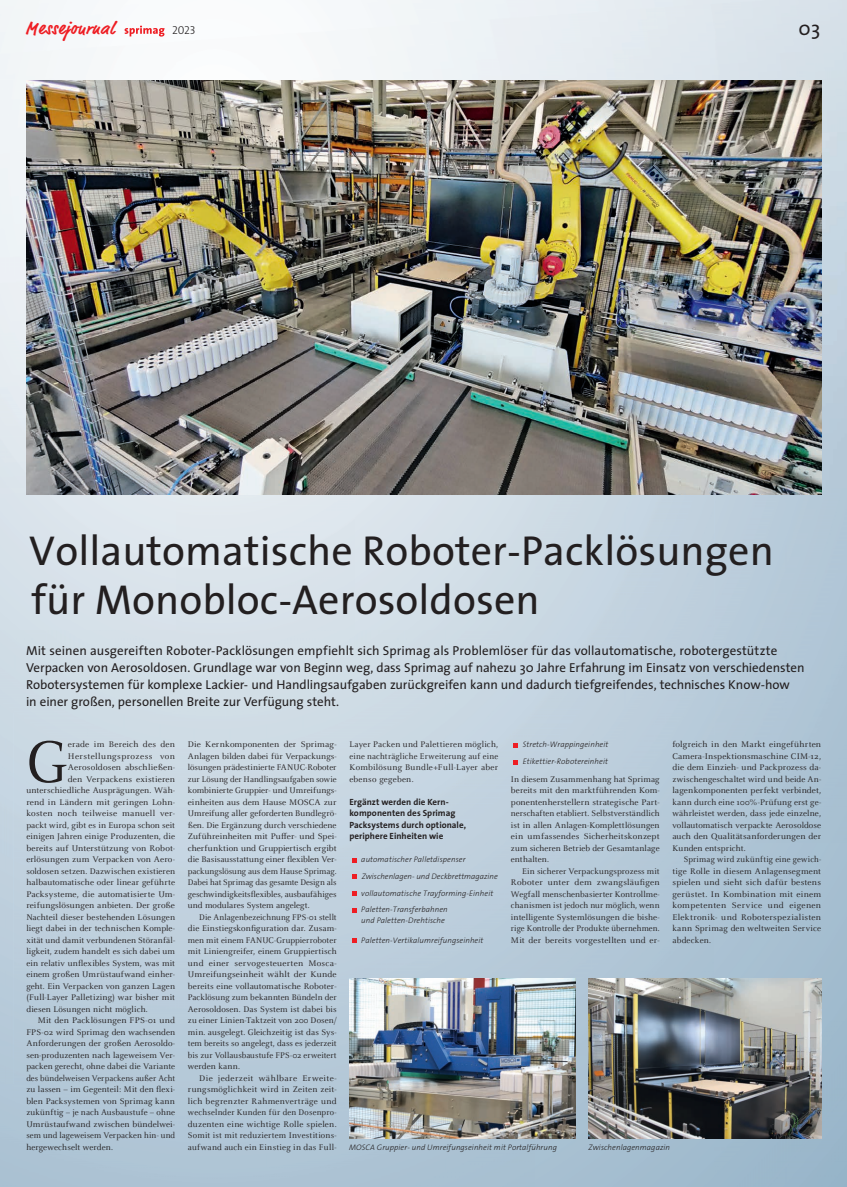
<style>
.page{position:relative;width:847px;height:1187px;background:#fff}
.page>*{position:absolute;margin:0;border:0;box-sizing:border-box;transform-origin:0 0}
.t1{font:64.3px "Celeste OT";color:#231f20}
.t2{font:42px/49.7px "The Sans";color:#231f20}
.t3{font:20px "The Sans";color:#231f20}
.t4{font:700 18px "Market Pro";letter-spacing:.04em;color:#ee1d23}
.t5{font:13px/17px "The Sans";color:#231f20}
.t6{font:11.5px "The Sans Light Caps";color:#231f20}
.t7{font:9px/11.5px "Celeste OT";letter-spacing:.01em;color:#231f20;text-align:justify}
.t8{font:9px/11.5px "Celeste OT";letter-spacing:.01em;color:#231f20;text-align:justify;scale:.96 1}
.t9{font:9px/11.5px "Celeste OT";letter-spacing:.01em;color:#231f20;text-align:justify;scale:.95 1}
.t10{font:700 9px/11.5px "The Sans";letter-spacing:.005em;color:#231f20}
.t11{font:9px "Celeste OT";letter-spacing:.045em;color:#231f20}
.t12{font:italic 300 8px/16.7px "The Sans";letter-spacing:.01em;color:#231f20}
</style>
<div class="page">
<img style="left:0;top:1055px;width:714px;height:132px">
<img style="left:714px;top:0;width:132px;height:1187px">
<img style="left:13px;top:771px;width:701px;height:284px">
<img style="left:0;top:0;width:714px;height:771px">
<svg style="left:352px;top:858px;width:4px;height:4px"></svg>
<svg style="left:352px;top:874px;width:4px;height:5px"></svg>
<svg style="left:352px;top:891px;width:4px;height:4px"></svg>
<svg style="left:352px;top:908px;width:4px;height:4px"></svg>
<svg style="left:352px;top:938px;width:4px;height:4px"></svg>
<svg style="left:513px;top:743px;width:5px;height:4px"></svg>
<svg style="left:513px;top:760px;width:5px;height:4px"></svg>
<img style="left:349px;top:978px;width:226px;height:160px">
<img style="left:588px;top:978px;width:233px;height:160px">
<img style="left:0;top:713px;width:13px;height:370px">
<img style="left:26px;top:80px;width:795px;height:414px">
<svg style="left:124px;top:26px;width:40px;height:11px"></svg>
<h3 class="t4" style="left:26px;top:16px;width:90px">Messejournal</h3>
<p class="t6" style="left:172px;top:21px;width:25px">2023</p>
<h3 class="t3" style="left:798px;top:12px;width:23px">03</h3>
<h2 class="t2" style="left:29px;top:524px;width:746px">Vollautomatische Roboter-Packlösungen für Monobloc-Aerosoldosen</h2>
<p class="t5" style="left:26px;top:641px;width:779px">Mit seinen ausgereiften Roboter-Packlösungen empfiehlt sich Sprimag als Problemlöser für das vollautomatische, robotergestützte Verpacken von Aerosoldosen. Grundlage war von Beginn weg, dass Sprimag auf nahezu 30 Jahre Erfahrung im Einsatz von verschiedensten Robotersystemen für komplexe Lackier- und Handlingsaufgaben zurückgreifen kann und dadurch tiefgreifendes, technisches Know-how<br>in einer großen, personellen Breite zur Verfügung steht.</p>
<h1 class="t1" style="left:26px;top:726px;width:42px">G</h1>
<p class="t7" style="left:68px;top:739px;width:109px">erade im Bereich des den</p>
<p class="t7" style="left:188px;top:739px;width:150px">Die Kernkomponenten der Sprimag-Anlagen bilden dabei für Verpackungs&shy;lösungen prädestinierte FANUC-Roboter zur Lösung der Handlingsaufgaben sowie kombinierte Gruppier- und Umreifungs&shy;einheiten aus dem Hause MOSCA zur Umreifung aller geforderten Bundlegrö&shy;ßen. Die Ergänzung durch verschiedene Zuführeinheiten mit Puffer- und Spei&shy;cherfunktion und Gruppiertisch ergibt die Basisausstattung einer flexiblen Ver&shy;packungslösung aus dem Hause Sprimag.<br>Dabei hat Sprimag das gesamte Design als geschwindigkeitsflexibles, ausbaufähiges und modulares System angelegt.</p>
<p class="t8" style="left:188px;top:911px;width:157px;text-indent:11px">Die Anlagenbezeichnung FPS-01 stellt die Einstiegskonfiguration dar. Zusam&shy;men mit einem FANUC-Gruppierroboter mit Liniengreifer, einem Gruppiertisch und einer servogesteuerten Mosca-Umreifungseinheit wählt der Kunde bereits eine vollautomatische Roboter-Packlösung zum bekannten Bündeln der Aerosoldosen. Das System ist dabei bis zu einer Linien-Taktzeit von 200 Dosen/ min. ausgelegt. Gleichzeitig ist das Sys&shy;tem bereits so angelegt, dass es jederzeit bis zur Vollausbaustufe FPS-02 erweitert werden kann.</p>
<p class="t7" style="left:188px;top:1072px;width:150px;text-indent:11px">Die jederzeit wählbare Erweite&shy;rungsmöglichkeit wird in Zeiten zeit&shy;lich begrenzter Rahmenverträge und wechselnder Kunden für den Dosenpro&shy;duzenten eine wichtige Rolle spielen.<br>Somit ist mit reduziertem Investitions&shy;aufwand auch ein Einstieg in das Full-</p>
<p class="t7" style="left:349px;top:739px;width:150px">Layer Packen und Palettieren möglich, eine nachträgliche Erweiterung auf eine Kombilösung Bundle+Full-Layer aber ebenso gegeben.</p>
<p class="t10" style="left:349px;top:795px;width:118px">Ergänzt werden die Kern&shy;komponenten des Sprimag<br>Packsystems durch optionale, periphere Einheiten wie</p>
<p class="t12" style="left:361px;top:851px;width:138px">automatischer Palletdispenser Zwischenlagen- und Deckbrettmagazine vollautomatische Trayforming-Einheit Paletten-Transferbahnen</p>
<p class="t12" style="left:361px;top:912px;width:85px">und Paletten-Drehtische</p>
<p class="t12" style="left:361px;top:931px;width:124px">Paletten-Vertikalumreifungseinheit</p>
<p class="t7" style="left:672px;top:739px;width:150px">folgreich in den Markt eingeführten Camera-Inspektionsmaschine CIM-12, die dem Einzieh- und Packprozess da&shy;zwischengeschaltet wird und beide An&shy;lagenkomponenten perfekt verbindet, kann durch eine 100%-Prüfung erst ge&shy;währleistet werden, dass jede einzelne, vollautomatisch verpackte Aerosoldose auch den Qualitätsanforderungen der Kunden entspricht.</p>
<p class="t9" style="left:672px;top:854px;width:158px;text-indent:11px">Sprimag wird zukünftig eine gewich&shy;tige Rolle in diesem Anlagensegment spielen und sieht sich dafür bestens gerüstet. In Kombination mit einem kompetenten Service und eigenen Elektronik- und Roboterspezialisten kann Sprimag den weltweiten Service abdecken.</p>
<p class="t12" style="left:522px;top:735px;width:87px;line-height:17.2px">Stretch-Wrappingeinheit<br>Etikettier-Robotereinheit</p>
<p class="t7" style="left:511px;top:773px;width:150px">In diesem Zusammenhang hat Sprimag bereits mit den marktführenden Kom&shy;ponentenherstellern strategische Part&shy;nerschaften etabliert. Selbstverständlich ist in allen Anlagen-Komplettlösungen ein umfassendes Sicher heitskonzept zum sicheren Betrieb der Gesamtanlage enthalten.</p>
<p class="t7" style="left:511px;top:865px;width:150px;text-indent:11px">Ein sicherer Verpackungsprozess mit Roboter unter dem zwangsläufigen Wegfall menschenbasierter Kontrollme&shy;chanismen ist jedoch nur möglich, wenn intelligente Systemlösungen die bishe&shy;rige Kontrolle der Produkte übernehmen.<br>Mit der bereits vorgestellten und er-</p>
<p class="t11" style="left:68px;top:751px;width:109px">Herstellungsprozess von</p>
<p class="t7" style="left:68px;top:762px;width:109px">Aerosoldosen abschließen-</p>
<p class="t7" style="left:68px;top:773px;width:109px">den Verpackens existieren</p>
<p class="t7" style="left:26px;top:785px;width:150px">unterschiedliche Ausprägungen. Wäh-</p>
<p class="t7" style="left:26px;top:796px;width:150px">rend in Ländern mit geringen Lohn-</p>
<p class="t7" style="left:26px;top:808px;width:150px">kosten noch teilweise manuell ver -</p>
<p class="t7" style="left:26px;top:819px;width:150px">packt wird, gibt es in Europa schon seit</p>
<p class="t7" style="left:26px;top:831px;width:150px">einigen Jahren einige Produzenten, die</p>
<p class="t7" style="left:26px;top:842px;width:150px">bereits auf Unterstützung von Robot-</p>
<p class="t7" style="left:26px;top:854px;width:150px">erlösungen zum Verpacken von Aero-</p>
<p class="t7" style="left:26px;top:865px;width:150px">soldosen setzen. Dazwischen existieren</p>
<p class="t7" style="left:26px;top:877px;width:150px">halbautomatische oder linear geführte</p>
<p class="t7" style="left:26px;top:888px;width:150px">Packsysteme, die automatisierte Um-</p>
<p class="t7" style="left:26px;top:900px;width:150px">reifungslösungen anbieten. Der große</p>
<p class="t7" style="left:26px;top:911px;width:150px">Nachteil dieser bestehenden Lösungen</p>
<p class="t7" style="left:26px;top:923px;width:150px">liegt dabei in der technischen Komple-</p>
<p class="t7" style="left:26px;top:934px;width:150px">xität und damit verbundenen Störanfäl-</p>
<p class="t7" style="left:26px;top:946px;width:150px">ligkeit, zudem handelt es sich dabei um</p>
<p class="t7" style="left:26px;top:957px;width:150px">ein relativ unflexibles System, was mit</p>
<p class="t7" style="left:26px;top:969px;width:150px">einem großen Umrüstaufwand einher-</p>
<p class="t7" style="left:26px;top:980px;width:150px">geht. Ein Verpacken von ganzen Lagen</p>
<p class="t7" style="left:26px;top:992px;width:150px">(Full-Layer Palletizing) war bisher mit</p>
<p class="t7" style="left:26px;top:1003px;width:123px">diesen Lösungen nicht möglich.</p>
<p class="t7" style="left:38px;top:1015px;width:139px">Mit den Packlösungen FPS-01 und</p>
<p class="t7" style="left:26px;top:1026px;width:150px">FPS-02 wird Sprimag den wachsenden</p>
<p class="t7" style="left:26px;top:1038px;width:150px">Anforderungen der großen Aerosoldo-</p>
<p class="t7" style="left:26px;top:1049px;width:150px">sen-produzenten nach lageweisem Ver-</p>
<p class="t7" style="left:26px;top:1061px;width:150px">packen gerecht, ohne dabei die Variante</p>
<p class="t9" style="left:26px;top:1072px;width:158px">des bündelweisen Verpackens außer Acht</p>
<p class="t7" style="left:26px;top:1084px;width:150px">zu lassen – im Gegenteil: Mit den flexi-</p>
<p class="t7" style="left:26px;top:1095px;width:150px">blen Packsystemen von Sprimag kann</p>
<p class="t7" style="left:26px;top:1107px;width:150px">zukünftig – je nach Ausbaustufe – ohne</p>
<p class="t7" style="left:26px;top:1118px;width:150px">Umrüstaufwand zwischen bündelwei-</p>
<p class="t8" style="left:26px;top:1130px;width:156px">sem und lageweisem Verpacken hin- und</p>
<p class="t7" style="left:26px;top:1141px;width:88px">hergewechselt werden.</p>
<p class="t12" style="left:349px;top:1139px;width:209px">MOSCA Gruppier- und Umreifungseinheit mit Portalführung</p>
<p class="t12" style="left:588px;top:1139px;width:83px">Zwischenlagenmagazin</p>
</div>
